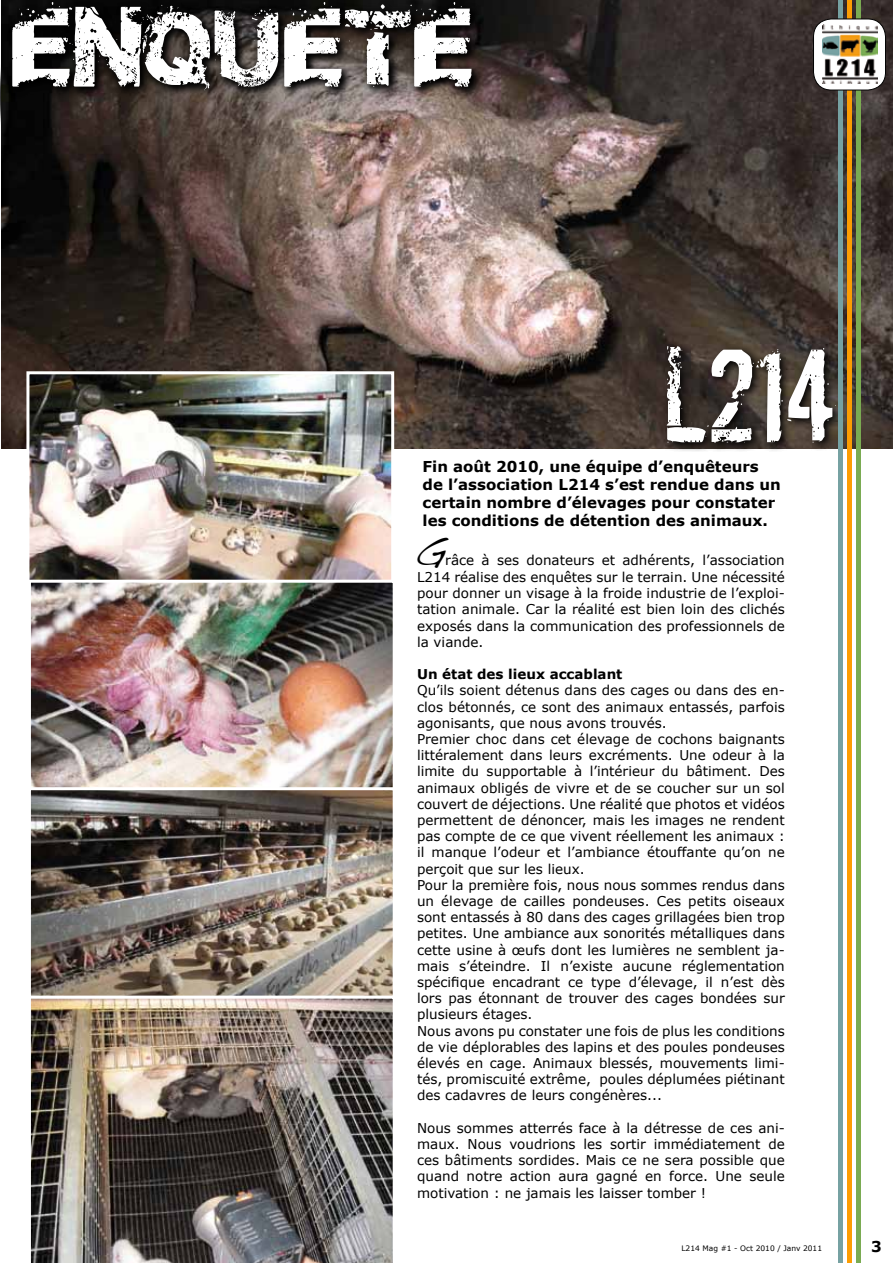
<style>
.page{position:relative;width:893px;height:1263px;background:#fff}
.page>*{position:absolute;margin:0;border:0;box-sizing:border-box;transform-origin:0 0}
.t1{font:150px "Dirty Ego";color:#fff}
.t2{font:37.5px "Handwriting Dakota";color:#000}
.t3{font:700 15px/18px "Verdana";color:#000}
.t4{font:13.5px/16.2px "Verdana";color:#000;text-align:justify}
.t5{font:700 13.5px "Verdana";color:#000}
.t6{font:7.5px "Verdana";color:#000}
</style>
<div class="page">
<svg style="left:0;top:68px;width:1px;height:56px"></svg>
<img style="left:1px;top:0;width:892px;height:448px">
<svg style="left:7px;top:0;width:475px;height:99px;background:#3f3734"></svg>
<svg style="left:12px;top:2px;width:459px;height:88px"></svg>
<svg style="left:661px;top:341px;width:183px;height:110px;background:#322b26"></svg>
<div style="left:838px;top:0;width:5px;height:1263px;background:#76a1a2"></div>
<hr style="left:856px;top:0;width:4px;height:1263px;background:#7aab52">
<div style="left:847px;top:0;width:5px;height:1263px;background:#fc9d02"></div>
<img style="left:30px;top:375px;width:362px;height:412px">
<div style="left:26px;top:371px;width:368px;height:212px;border:3px solid #fff"></div>
<div style="left:28px;top:580px;width:368px;height:211px;border:3px solid #fff"></div>
<img style="left:32px;top:791px;width:360px;height:204px">
<div style="left:28px;top:787px;width:368px;height:212px;border:3px solid #fff"></div>
<img style="left:28px;top:996px;width:368px;height:267px">
<div style="left:813px;top:19px;width:72px;height:71px;background:#fff;border-radius:18px"></div>
<img style="left:822px;top:25px;width:56px;height:59px">
<div style="left:813px;top:19px;width:73px;height:71px;border:1px solid #000;border-radius:18px"></div>
<h1 class="t1" style="left:663px;top:316px;width:174px">L214</h1>
<p class="t3" style="left:423px;top:458px;width:360px">Fin août 2010, une équipe d’enquêteurs de l’association L214 s’est rendue dans un certain nombre d’élevages pour constater les conditions de détention des animaux.</p>
<h2 class="t2" style="left:415px;top:530px;width:32px">G</h2>
<p class="t4" style="left:417px;top:552px;width:369px;text-indent:28px">râce à ses donateurs et adhérents, l’association L214 réalise des enquêtes sur le terrain. Une nécessité pour donner un visage à la froide industrie de l’exploi&shy;tation animale. Car la réalité est bien loin des clichés exposés dans la communication des professionnels de la viande.</p>
<p class="t5" style="left:417px;top:665px;width:207px">Un état des lieux accablant</p>
<p class="t4" style="left:417px;top:682px;width:369px;text-align:left">Qu’ils soient détenus dans des cages ou dans des en&shy;clos bétonnés, ce sont des animaux entassés, parfois agonisants, que nous avons trouvés.<br>Premier choc dans cet élevage de cochons baignants littéralement dans leurs excréments. Une odeur à la limite du supportable à l’intérieur du bâtiment. Des animaux obligés de vivre et de se coucher sur un sol couvert de déjections. Une réalité que photos et vidéos permettent de dénoncer, mais les images ne rendent pas compte de ce que vivent réellement les animaux : il manque l’odeur et l’ambiance étouffante qu’on ne perçoit que sur les lieux.<br>Pour la première fois, nous nous sommes rendus dans un élevage de cailles pondeuses. Ces petits oiseaux sont entassés à 80 dans des cages grillagées bien trop petites. Une ambiance aux sonorités métalliques dans cette usine à œufs dont les lumières ne semblent ja&shy;mais s’éteindre. Il n’existe aucune réglementation spécifique encadrant ce type d’élevage, il n’est dès lors pas étonnant de trouver des cages bondées sur plusieurs étages.<br>Nous avons pu constater une fois de plus les conditions de vie déplorables des lapins et des poules pondeuses élevés en cage. Animaux blessés, mouvements limi&shy;tés, promiscuité extrême, poules déplumées piétinant des cadavres de leurs congénères...</p>
<p class="t4" style="left:417px;top:1120px;width:369px">Nous sommes atterrés face à la détresse de ces ani&shy;maux. Nous voudrions les sortir immédiatement de ces bâtiments sordides. Mais ce ne sera possible que quand notre action aura gagné en force. Une seule motivation : ne jamais les laisser tomber !</p>
<p class="t6" style="left:681px;top:1243px;width:142px">L214 Mag #1 - Oct 2010 / Janv 2011</p>
<p class="t3" style="left:871px;top:1238px;width:12px">3</p>
</div>
